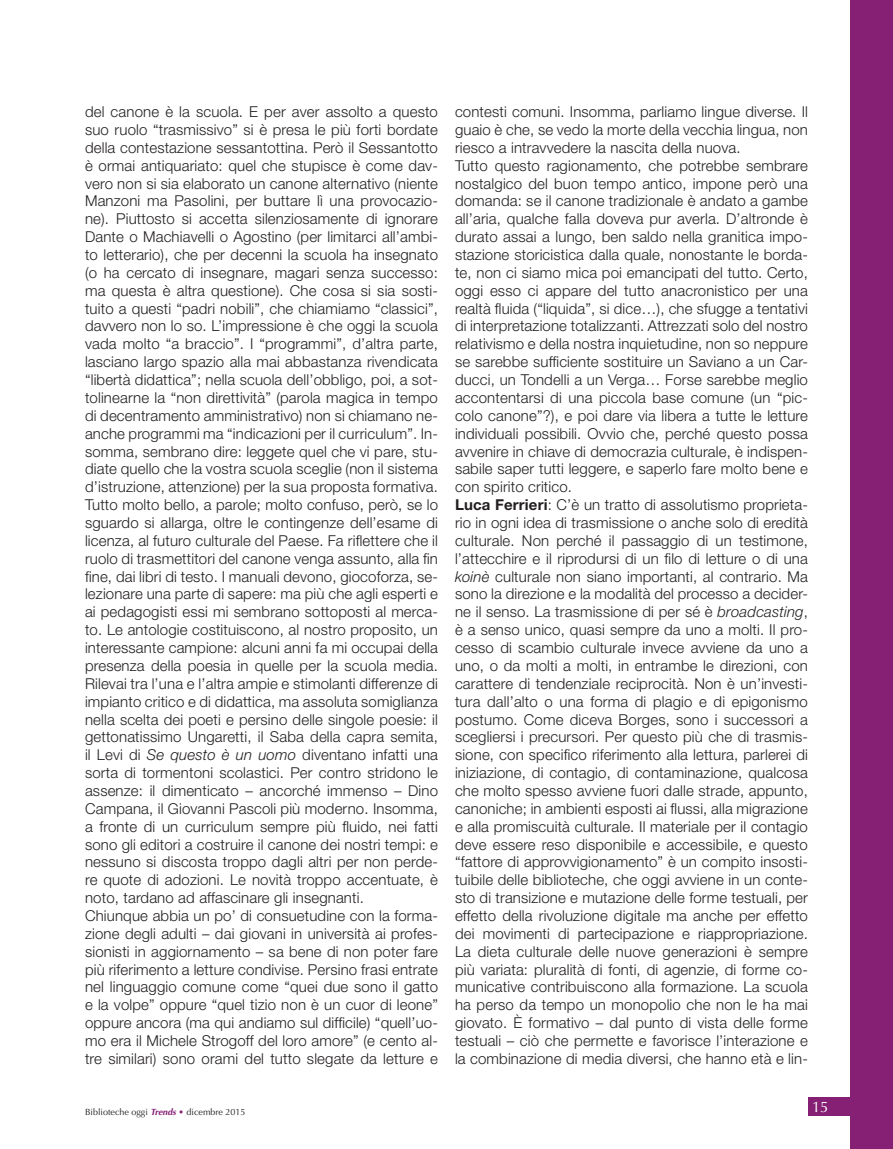
<style>
.page{position:relative;width:893px;height:1149px;background:#fff}
.page>*{position:absolute;margin:0;border:0;box-sizing:border-box;transform-origin:0 0}
.t1{font:300 15px/17.9px "Helvetica Neue LT Std";letter-spacing:.01em;color:#231f20}
.t2{font:15px "Optima";color:#fff}
.t3{font:9px "Optima";color:#231f20}
.s1{font-style:italic}
.s2{font-family:"Helvetica Neue";font-weight:700}
.s3{font-weight:700;font-style:italic;color:#862074}
.s4{color:#862074}
</style>
<div class="page">
<div style="left:808px;top:1096px;width:85px;height:18px;background:#862074"></div>
<div style="left:850px;top:0;width:43px;height:1148px;background:#862074"></div>
<p class="t1" style="left:85px;top:102px;width:354px">del canone è la scuola. E per aver assolto a questo suo ruolo “trasmissivo” si è presa le più forti bordate della contestazione sessantottina. Però il Sessantotto è ormai antiquariato: quel che stupisce è come dav&shy;vero non si sia elaborato un canone alternativo (niente Manzoni ma Pasolini, per buttare lì una provocazio&shy;ne). Piuttosto si accetta silenziosamente di ignorare Dante o Machiavelli o Agostino (per limitarci all’ambi&shy;to letterario), che per decenni la scuola ha insegnato (o ha cercato di insegnare, magari senza successo: ma questa è altra questione). Che cosa si sia sosti&shy;tuito a questi “padri nobili”, che chiamiamo “classici”, davvero non lo so. L’impressione è che oggi la scuola vada molto “a braccio”. I “programmi”, d’altra parte, lasciano largo spazio alla mai abbastanza rivendicata “libertà didattica”; nella scuola dell’obbligo, poi, a sot&shy;tolinearne la “non direttività” (parola magica in tempo di decentramento amministrativo) non si chiamano ne&shy;anche programmi ma “indicazioni per il curriculum”. In&shy;somma, sembrano dire: leggete quel che vi pare, stu&shy;diate quello che la vostra scuola sceglie (non il sistema d’istruzione, attenzione) per la sua proposta formativa.<br>Tutto molto bello, a parole; molto confuso, però, se lo sguardo si allarga, oltre le contingenze dell’esame di licenza, al futuro culturale del Paese. Fa riflettere che il ruolo di trasmettitori del canone venga assunto, alla fin fine, dai libri di testo. I manuali devono, giocoforza, se&shy;lezionare una parte di sapere: ma più che agli esperti e ai pedagogisti essi mi sembrano sottoposti al merca&shy;to. Le antologie costituiscono, al nostro proposito, un interessante campione: alcuni anni fa mi occupai della presenza della poesia in quelle per la scuola media.<br>Rilevai tra l’una e l’altra ampie e stimolanti differenze di impianto critico e di didattica, ma assoluta somiglianza nella scelta dei poeti e persino delle singole poesie: il gettonatissimo Ungaretti, il Saba della capra semita, il Levi di <span class="s1">Se questo è un uomo</span> diventano infatti una sorta di tormentoni scolastici. Per contro stridono le assenze: il dimenticato – ancorché immenso – Dino Campana, il Giovanni Pascoli più moderno. Insomma, a fronte di un curriculum sempre più fluido, nei fatti sono gli editori a costruire il canone dei nostri tempi: e nessuno si discosta troppo dagli altri per non perde&shy;re quote di adozioni. Le novità troppo accentuate, è noto, tardano ad affascinare gli insegnanti.<br>Chiunque abbia un po’ di consuetudine con la forma&shy;zione degli adulti – dai giovani in università ai profes&shy;sionisti in aggiornamento – sa bene di non poter fare più riferimento a letture condivise. Persino frasi entrate nel linguaggio comune come “quei due sono il gatto e la volpe” oppure “quel tizio non è un cuor di leone” oppure ancora (ma qui andiamo sul difficile) “quell’uo&shy;mo era il Michele Strogoff del loro amore” (e cento al&shy;tre similari) sono orami del tutto slegate da letture e</p>
<p class="t1" style="left:455px;top:102px;width:354px">contesti comuni. Insomma, parliamo lingue diverse. Il guaio è che, se vedo la morte della vecchia lingua, non riesco a intravvedere la nascita della nuova.<br>Tutto questo ragionamento, che potrebbe sembrare nostalgico del buon tempo antico, impone però una domanda: se il canone tradizionale è andato a gambe all’aria, qualche falla doveva pur averla. D’altronde è durato assai a lungo, ben saldo nella granitica impo&shy;stazione storicistica dalla quale, nonostante le borda&shy;te, non ci siamo mica poi emancipati del tutto. Certo, oggi esso ci appare del tutto anacronistico per una realtà fluida (“liquida”, si dice…), che sfugge a tentativi di interpretazione totalizzanti. Attrezzati solo del nostro relativismo e della nostra inquietudine, non so neppure se sarebbe sufficiente sostituire un Saviano a un Car&shy;ducci, un Tondelli a un Verga… Forse sarebbe meglio accontentarsi di una piccola base comune (un “pic&shy;colo canone”?), e poi dare via libera a tutte le letture individuali possibili. Ovvio che, perché questo possa avvenire in chiave di democrazia culturale, è indispen&shy;sabile saper tutti leggere, e saperlo fare molto bene e con spirito critico.<br><span class="s2">Luca Ferrieri</span>: C’è un tratto di assolutismo proprieta&shy;rio in ogni idea di trasmissione o anche solo di eredità culturale. Non perché il passaggio di un testimone, l’attecchire e il riprodursi di un filo di letture o di una <span class="s1">koinè</span> culturale non siano importanti, al contrario. Ma sono la direzione e la modalità del processo a decider&shy;ne il senso. La trasmissione di per sé è <span class="s1">broadcasting</span>, è a senso unico, quasi sempre da uno a molti. Il pro&shy;cesso di scambio culturale invece avviene da uno a uno, o da molti a molti, in entrambe le direzioni, con carattere di tendenziale reciprocità. Non è un’investi&shy;tura dall’alto o una forma di plagio e di epigonismo postumo. Come diceva Borges, sono i successori a scegliersi i precursori. Per questo più che di trasmis&shy;sione, con specifico riferimento alla lettura, parlerei di iniziazione, di contagio, di contaminazione, qualcosa che molto spesso avviene fuori dalle strade, appunto, canoniche; in ambienti esposti ai flussi, alla migrazione e alla promiscuità culturale. Il materiale per il contagio deve essere reso disponibile e accessibile, e questo “fattore di approvvigionamento” è un compito insosti&shy;tuibile delle biblioteche, che oggi avviene in un conte&shy;sto di transizione e mutazione delle forme testuali, per effetto della rivoluzione digitale ma anche per effetto dei movimenti di partecipazione e riappropriazione.<br>La dieta culturale delle nuove generazioni è sempre più variata: pluralità di fonti, di agenzie, di forme co&shy;municative contribuiscono alla formazione. La scuola ha perso da tempo un monopolio che non le ha mai giovato. È formativo – dal punto di vista delle forme testuali – ciò che permette e favorisce l’interazione e la combinazione di media diversi, che hanno età e lin-</p>
<p class="t3" style="left:85px;top:1106px;width:162px">Biblioteche oggi <span class="s3">Trends</span> <span class="s4">•</span> dicembre 2015</p>
<p class="t2" style="left:812px;top:1097px;width:18px">15</p>
</div>
